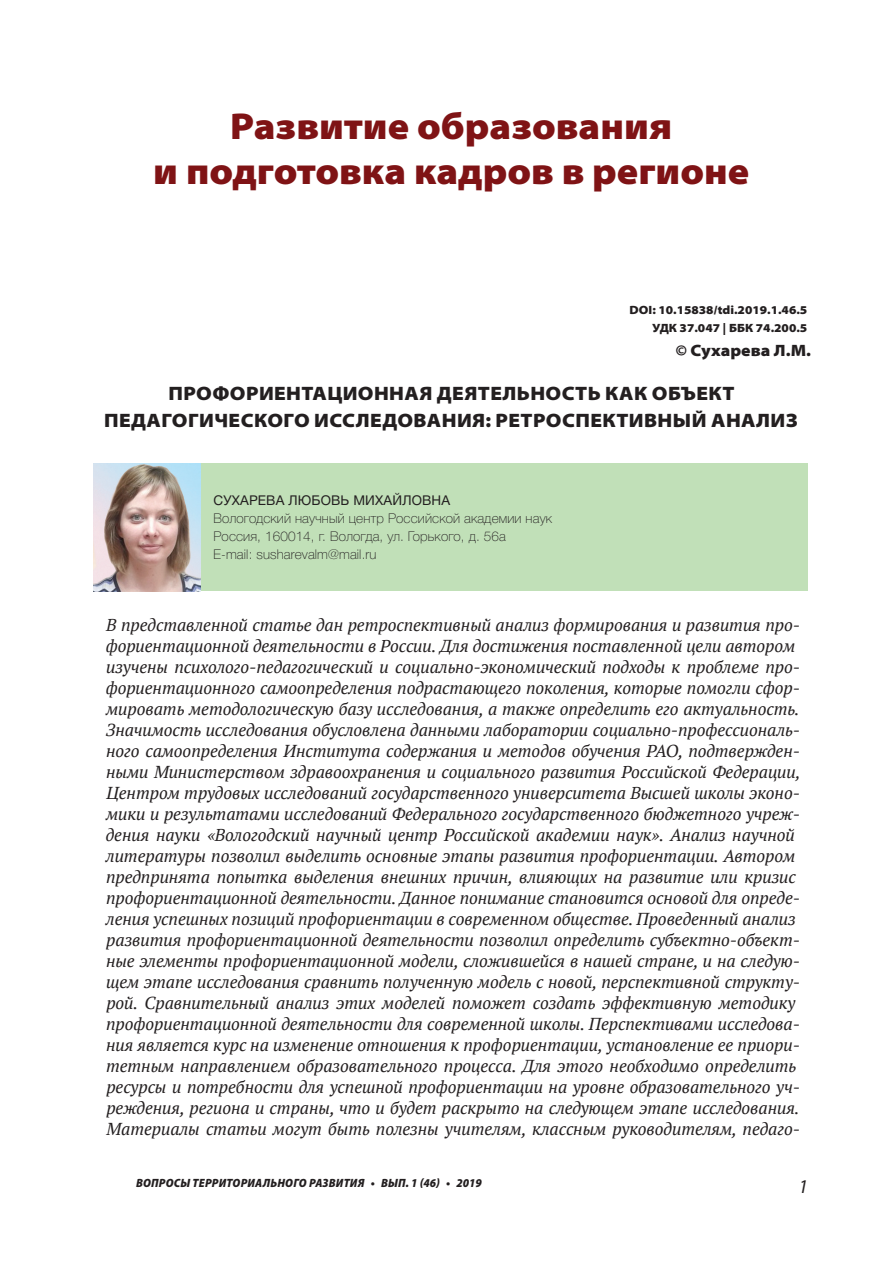
<style>
.page{position:relative;width:893px;height:1263px;background:#fff}
.page>*{position:absolute;margin:0;border:0;box-sizing:border-box;transform-origin:0 0}
.t1{font:900 semi-expanded 37.5px/45px "Myriad Pro";color:#7f1315;text-align:center}
.t2{font:900 semi-expanded 19.5px/27px "Myriad Pro";letter-spacing:.02em;color:#231f20;text-align:center}
.t3{font:italic 19.5px "Myriad Pro";color:#231f20}
.t4{font:italic 17.25px/21px "PT Serif";letter-spacing:-.005em;color:#231f20}
.t5{font:900 semi-expanded 16.5px "Myriad Pro";color:#231f20}
.t6{font:100 13.5px/18px "Helvetica Neue Cyr";letter-spacing:.01em;color:#231f20}
.t7{font:13.5px "Helvetica Neue Cyr";letter-spacing:.01em;color:#231f20}
.t8{font:900 semi-expanded 12px/18.6px "Myriad Pro";color:#231f20;text-align:right}
.t9{font:italic 900 semi-condensed 12px "Myriad Pro";letter-spacing:.02em;color:#231f20}
</style>
<div class="page">
<div style="left:94px;top:463px;width:714px;height:128px;background:#c1e0b8"></div>
<img style="left:93px;top:463px;width:108px;height:128px">
<h1 class="t1" style="left:153px;top:107px;width:597px">Развитие образования<br>и подготовка кадров в регионе</h1>
<p class="t8" style="left:629px;top:301px;width:179px">DOI: 10.15838/tdi.2019.1.46.5<br>УДК 37.047 | ББК 74.200.5</p>
<p class="t5" style="left:676px;top:345px;width:137px">© Сухарева Л.М.</p>
<p class="t2" style="left:104px;top:382px;width:695px">ПРОФОРИЕНТАЦИОННАЯ ДЕЯТЕЛЬНОСТЬ КАК ОБЪЕКТ<br>ПЕДАГОГИЧЕСКОГО ИССЛЕДОВАНИЯ: РЕТРОСПЕКТИВНЫЙ АНАЛИЗ</p>
<p class="t7" style="left:213px;top:495px;width:238px">СУХАРЕВА ЛЮБОВЬ МИХАЙЛОВНА</p>
<p class="t6" style="left:213px;top:510px;width:340px">Вологодский научный центр Российской академии наук<br>Россия, 160014, г. Вологда, ул. Горького, д. 56а<br>E-mail: susharevalm@mail.ru</p>
<p class="t4" style="left:106px;top:614px;width:696px">В представленной статье дан ретроспективный анализ формирования и развития про&shy;фориентационной деятельности в России. Для достижения поставленной цели автором изучены психолого-педагогический и социально-экономический подходы к проблеме про&shy;фориентационного самоопределения подрастающего поколения, которые помогли сфор&shy;мировать методологическую базу исследования, а также определить его актуальность.<br>Значимость исследования обусловлена данными лаборатории социально-профессиональ&shy;ного самоопределения Института содержания и методов обучения РАО, подтвержден&shy;ными Министерством здравоохранения и социального развития Российской Федерации, Центром трудовых исследований государственного университета Высшей школы эконо&shy;мики и результатами исследований Федерального государственного бюджетного учреж&shy;дения науки «Вологодский научный центр Российской академии наук». Анализ научной литературы позволил выделить основные этапы развития профориентации. Автором предпринята попытка выделения внешних причин, влияющих на развитие или кризис профориентационной деятельности. Данное понимание становится основой для опреде&shy;ления успешных позиций профориентации в современном обществе. Проведенный анализ развития профориентационной деятельности позволил определить субъектно-объект&shy;ные элементы профориентационной модели, сложившейся в нашей стране, и на следую&shy;щем этапе исследования сравнить полученную модель с новой, перспективной структу&shy;рой. Сравнительный анализ этих моделей поможет создать эффективную методику профориентационной деятельности для современной школы. Перспективами исследова&shy;ния является курс на изменение отношения к профориентации, установление ее приори&shy;тетным направлением образовательного процесса. Для этого необходимо определить ресурсы и потребности для успешной профориентации на уровне образовательного уч&shy;реждения, региона и страны, что и будет раскрыто на следующем этапе исследования.<br>Материалы статьи могут быть полезны учителям, классным руководителям, педаго-</p>
<p class="t9" style="left:136px;top:1178px;width:347px">ВОПРОСЫ ТЕРРИТОРИАЛЬНОГО РАЗВИТИЯ • ВЫП. 1 (46) • 2019</p>
<p class="t3" style="left:798px;top:1178px;width:11px">1</p>
</div>
